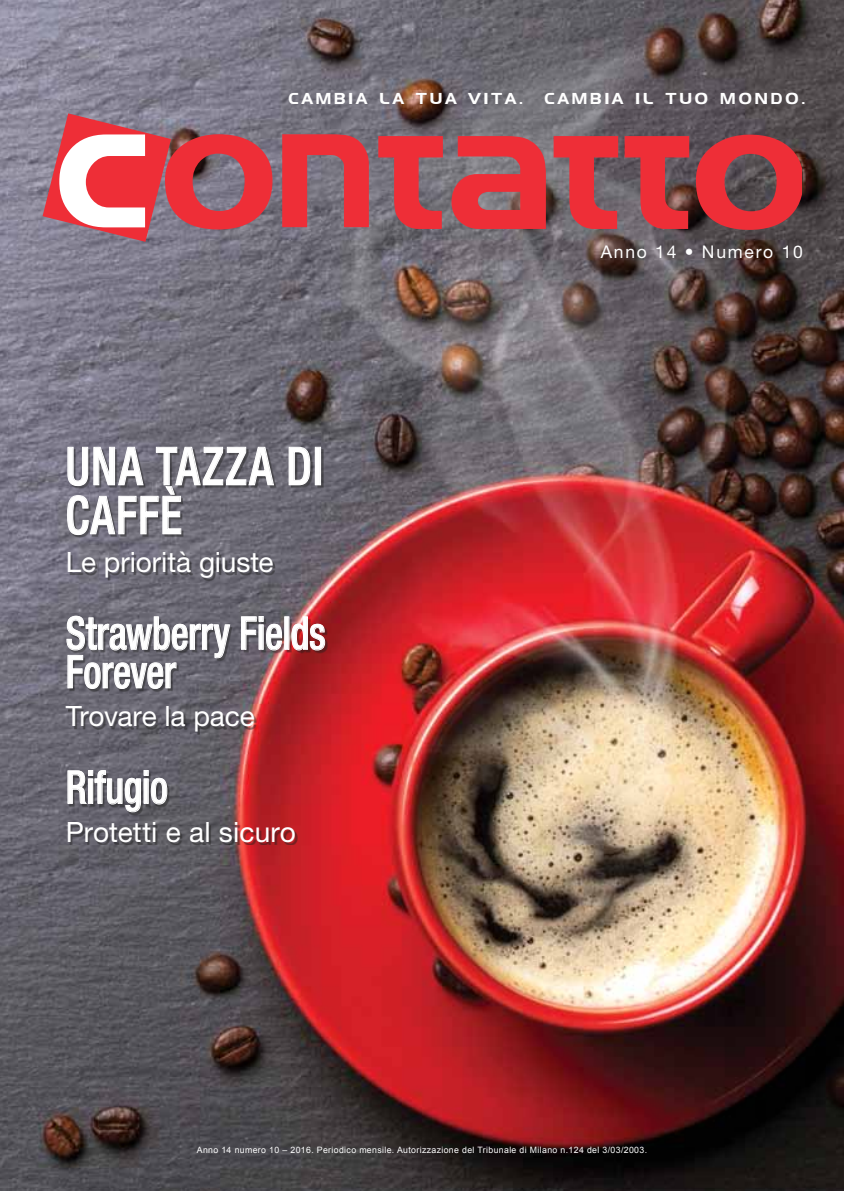
<style>
.page{position:relative;width:844px;height:1191px;background:#fff}
.page>*{position:absolute;margin:0;border:0;box-sizing:border-box;transform-origin:0 0}
.t1{font:500 condensed 52.5px/49px "Helvetica Neue LT Std";letter-spacing:.04em;color:#fff;scale:.86 1}
.t2{font:500 condensed 45.5px/38.5px "Helvetica Neue LT Std";letter-spacing:-.01em;color:#fff;scale:.85 1}
.t3{font:28px "Helvetica Neue LT Std";color:#fff}
.t4{font:17.5px "Helvetica Neue LT Pro";letter-spacing:.1em;color:#fff}
.t5{font:15.75px "Denmark";letter-spacing:.19em;color:#fff}
.t6{font:8.75px "Arial";letter-spacing:.04em;color:#fff}
</style>
<div class="page">
<img style="left:0;top:0;width:843px;height:1191px">
<div style="left:68px;top:449px;width:259px;height:396px;background:#1d1d1b;opacity:.46"></div>
<svg style="left:288px;top:446px;width:23px;height:40px"></svg>
<div style="left:315px;top:447px;width:6px;height:38px;border:1px solid #fff"></div>
<svg style="left:66px;top:446px;width:208px;height:89px;background:#797780"></svg>
<svg style="left:241px;top:616px;width:41px;height:34px"></svg>
<div style="left:284px;top:616px;width:5px;height:33px;border:1px solid #fff"></div>
<svg style="left:291px;top:616px;width:34px;height:34px"></svg>
<svg style="left:66px;top:615px;width:164px;height:75px;background:#77767e"></svg>
<svg style="left:67px;top:770px;width:100px;height:42px;background:#76757c"></svg>
<svg style="left:43px;top:113px;width:326px;height:129px;background:#b96570"></svg>
<svg style="left:378px;top:136px;width:240px;height:93px;background:#bb4a52"></svg>
<svg style="left:624px;top:136px;width:65px;height:93px;background:#b44147"></svg>
<svg style="left:695px;top:135px;width:106px;height:95px;background:#ab393f"></svg>
<h3 class="t5" style="left:288px;top:89px;width:236px">CAMBIA LA TUA VITA.</h3>
<h3 class="t5" style="left:544px;top:89px;width:262px">CAMBIA IL TUO MONDO.</h3>
<h1 class="t1" style="left:66px;top:441px;width:300px">Una tazza di caffè</h1>
<h3 class="t3" style="left:66px;top:545px;width:209px">Le priorità giuste</h3>
<h2 class="t2" style="left:66px;top:613px;width:307px">Strawberry Fields<br>Forever</h2>
<h3 class="t3" style="left:66px;top:699px;width:190px">Trovare la pace</h3>
<h2 class="t2" style="left:66px;top:767px;width:122px">Rifugio</h2>
<h3 class="t3" style="left:66px;top:815px;width:232px">Protetti e al sicuro</h3>
<h3 class="t4" style="left:600px;top:242px;width:204px">Anno 14 • Numero 10</h3>
<p class="t6" style="left:197px;top:1144px;width:451px">Anno 14 numero 10 – 2016. Periodico mensile. Autorizzazione del Tribunale di Milano n.124 del 3/03/2003.</p>
</div>
